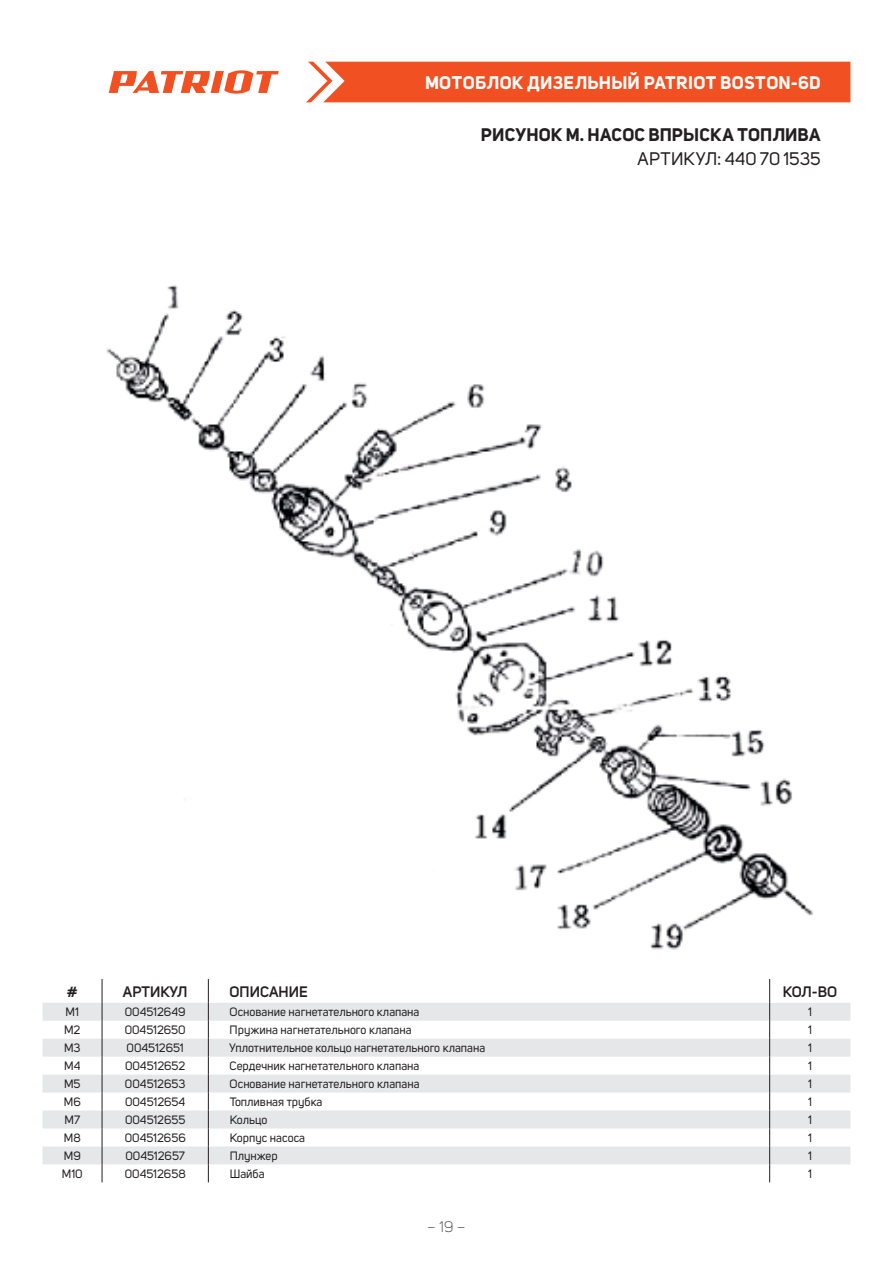
<style>
.page{position:relative;width:893px;height:1263px;background:#fff}
.page>*{position:absolute;margin:0;border:0;box-sizing:border-box;transform-origin:0 0}
.t1{font:700 18px "Uni Sans";letter-spacing:.02em;color:#fff}
.t2{font:700 18px "Uni Sans";letter-spacing:.01em;color:#231f20}
.t3{font:18px "Uni Sans";letter-spacing:.005em;color:#231f20}
.t4{font:600 15px "Uni Sans";color:#231f20}
.t5{font:300 15px "Uni Sans";color:#231f20}
.t6{font:12px "Uni Sans";color:#231f20}
</style>
<div class="page">
<div style="left:306px;top:62px;width:544px;height:40px;background:#f15122"></div>
<svg style="left:109px;top:70px;width:170px;height:24px"></svg>
<svg style="left:43px;top:979px;width:807px;height:203px"></svg>
<svg style="left:43px;top:1003px;width:807px;height:161px;fill:#e6e7e9"></svg>
<svg style="left:102px;top:979px;width:1px;height:203px"></svg>
<svg style="left:208px;top:979px;width:1px;height:203px"></svg>
<svg style="left:769px;top:979px;width:1px;height:203px"></svg>
<img style="left:106px;top:285px;width:707px;height:665px">
<h1 class="t1" style="left:425px;top:72px;width:397px">МОТОБЛОК ДИЗЕЛЬНЫЙ PATRIOT BOSTON-6D</h1>
<h1 class="t2" style="left:481px;top:123px;width:341px">РИСУНОК М. НАСОС ВПРЫСКА ТОПЛИВА</h1>
<h1 class="t3" style="left:638px;top:148px;width:185px">АРТИКУЛ: 440 70 1535</h1>
<p class="t4" style="left:67px;top:983px;width:12px">#</p>
<p class="t4" style="left:123px;top:983px;width:66px">АРТИКУЛ</p>
<p class="t4" style="left:230px;top:983px;width:80px">ОПИСАНИЕ</p>
<p class="t4" style="left:783px;top:983px;width:56px">КОЛ-ВО</p>
<p class="t6" style="left:66px;top:1005px;width:15px">М1</p>
<p class="t6" style="left:125px;top:1005px;width:62px">004512649</p>
<p class="t6" style="left:230px;top:1005px;width:191px">Основание нагнетательного клапана</p>
<p class="t6" style="left:808px;top:1005px;width:5px">1</p>
<p class="t6" style="left:64px;top:1023px;width:18px">М2</p>
<p class="t6" style="left:125px;top:1023px;width:62px">004512650</p>
<p class="t6" style="left:230px;top:1023px;width:183px">Пружина нагнетательного клапана</p>
<p class="t6" style="left:808px;top:1023px;width:5px">1</p>
<p class="t6" style="left:64px;top:1041px;width:18px">М3</p>
<p class="t6" style="left:127px;top:1041px;width:59px">004512651</p>
<p class="t6" style="left:230px;top:1041px;width:257px">Уплотнительное кольцо нагнетательного клапана</p>
<p class="t6" style="left:808px;top:1041px;width:5px">1</p>
<p class="t6" style="left:64px;top:1059px;width:18px">М4</p>
<p class="t6" style="left:125px;top:1059px;width:62px">004512652</p>
<p class="t6" style="left:230px;top:1059px;width:191px">Сердечник нагнетательного клапана</p>
<p class="t6" style="left:808px;top:1059px;width:5px">1</p>
<p class="t6" style="left:64px;top:1077px;width:18px">М5</p>
<p class="t6" style="left:125px;top:1077px;width:62px">004512653</p>
<p class="t6" style="left:230px;top:1077px;width:191px">Основание нагнетательного клапана</p>
<p class="t6" style="left:808px;top:1077px;width:5px">1</p>
<p class="t6" style="left:64px;top:1095px;width:18px">М6</p>
<p class="t6" style="left:125px;top:1095px;width:62px">004512654</p>
<p class="t6" style="left:230px;top:1095px;width:94px">Топливная трубка</p>
<p class="t6" style="left:808px;top:1095px;width:5px">1</p>
<p class="t6" style="left:64px;top:1113px;width:17px">М7</p>
<p class="t6" style="left:125px;top:1113px;width:62px">004512655</p>
<p class="t6" style="left:230px;top:1113px;width:39px">Кольцо</p>
<p class="t6" style="left:808px;top:1113px;width:5px">1</p>
<p class="t6" style="left:64px;top:1131px;width:18px">М8</p>
<p class="t6" style="left:125px;top:1131px;width:62px">004512656</p>
<p class="t6" style="left:230px;top:1131px;width:77px">Корпус насоса</p>
<p class="t6" style="left:808px;top:1131px;width:5px">1</p>
<p class="t6" style="left:64px;top:1149px;width:18px">М9</p>
<p class="t6" style="left:125px;top:1149px;width:61px">004512657</p>
<p class="t6" style="left:230px;top:1149px;width:50px">Плунжер</p>
<p class="t6" style="left:808px;top:1149px;width:5px">1</p>
<p class="t6" style="left:62px;top:1167px;width:22px">М10</p>
<p class="t6" style="left:125px;top:1167px;width:62px">004512658</p>
<p class="t6" style="left:230px;top:1167px;width:36px">Шайба</p>
<p class="t6" style="left:808px;top:1167px;width:5px">1</p>
<p class="t5" style="left:427px;top:1218px;width:40px">– 19 –</p>
</div>
